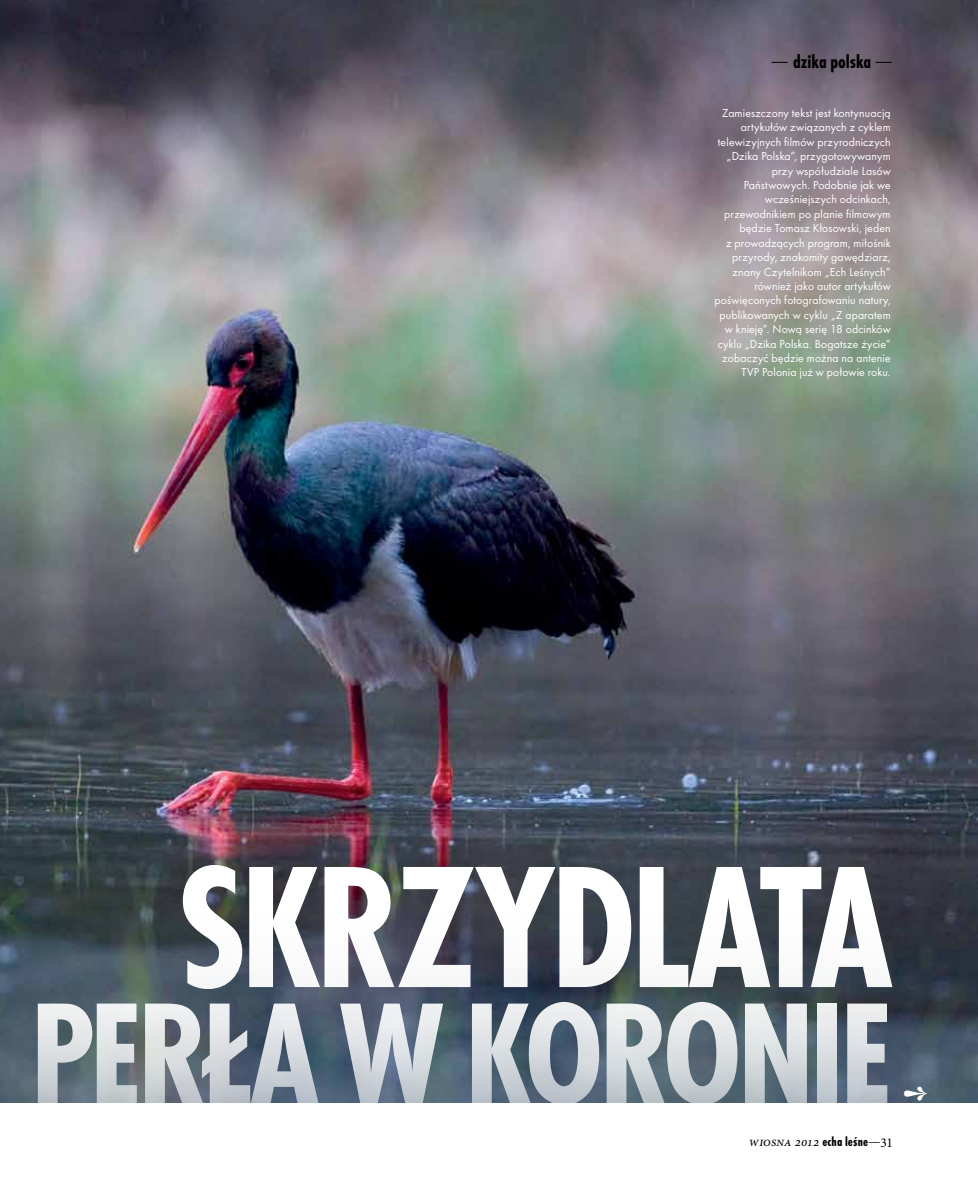
<style>
.page{position:relative;width:978px;height:1191px;background:#fff}
.page>*{position:absolute;margin:0;border:0;box-sizing:border-box;transform-origin:0 0}
.t1{font:700 180px "Futura Con";letter-spacing:-.035em;color:#fff}
.t2{font:700 150px "Futura Con";letter-spacing:-.04em;color:#fff}
.t3{font:700 19.5px "Futura Con";color:#000}
.t4{font:italic 13.5px "Minion Pro";letter-spacing:-.005em;color:#000}
.t5{font:12px/14.4px "Futura Boo";letter-spacing:.015em;color:#fff;text-align:right}
.s1{font-family:"Minion Pro";font-weight:400}
.s2{font-family:"Futura Con";font-weight:700;font-style:normal}
.s3{font-style:normal}
</style>
<div class="page">
<img style="left:0;top:0;width:978px;height:1102px">
<svg style="left:904px;top:1087px;width:23px;height:14px"></svg>
<h3 class="t3" style="left:771px;top:50px;width:124px"><span class="s1">—</span> dzika polska <span class="s1">—</span></h3>
<p class="t5" style="left:715px;top:106px;width:178px">Zamieszczony tekst jest kontynuacją artykułów związanych z cyklem telewizyjnych filmów przyrodniczych „Dzika Polska”, przygotowywanym przy współudziale Lasów Państwowych. Podobnie jak we wcześniejszych odcinkach, przewodnikiem po planie filmowym będzie Tomasz Kłosowski, jeden<br>z prowadzących program, miłośnik przyrody, znakomity gawędziarz, znany Czytelnikom „Ech Leśnych” również jako autor artykułów poświęconych fotografowaniu natury, publikowanych w cyklu „Z aparatem w knieję”. N ową serię 18 odcinków cyklu „Dzika Polska. Bogatsze życie” zobaczyć będzie można na antenie TVP Polonia już w połowie roku.</p>
<h1 class="t1" style="left:176px;top:823px;width:718px">SKRZYDLATA</h1>
<h2 class="t2" style="left:30px;top:967px;width:864px">PERŁA W KORONIE</h2>
<p class="t4" style="left:749px;top:1132px;width:146px">wiosna 2012 <span class="s2">echa leśne</span><span class="s3">—31</span></p>
</div>
